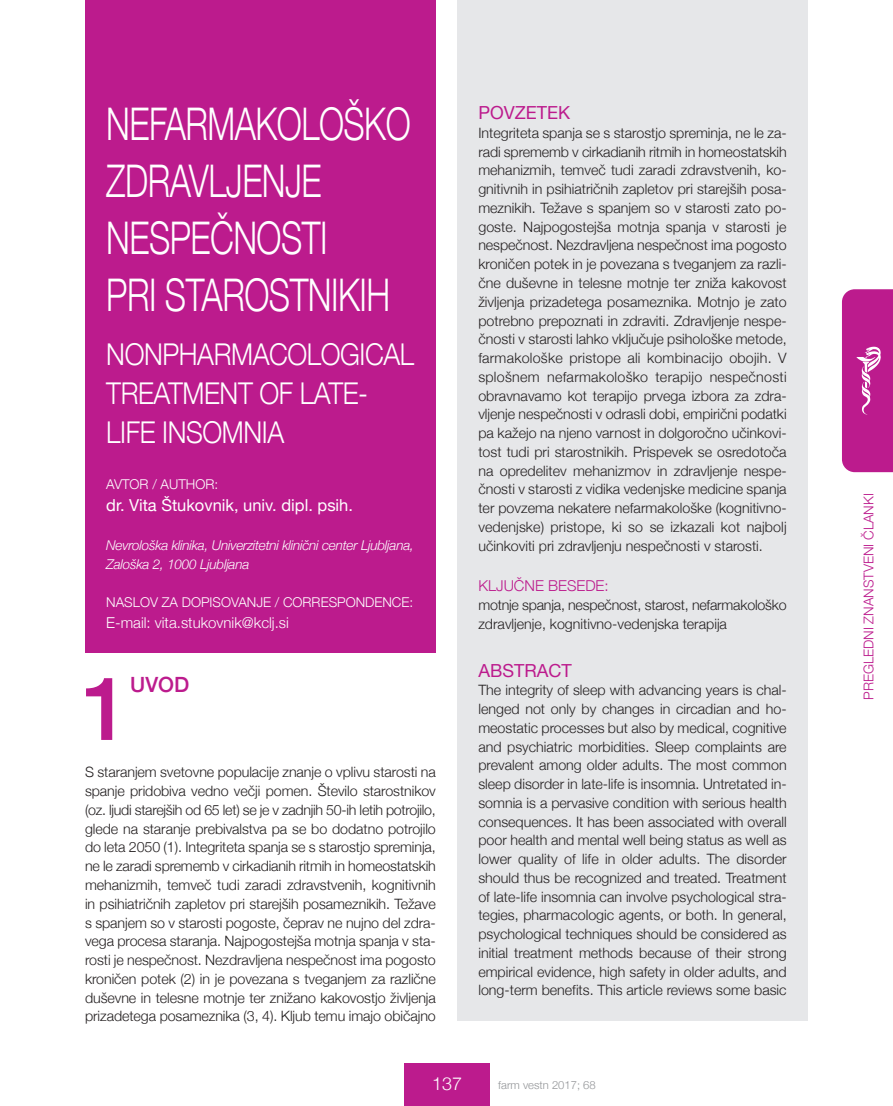
<style>
.page{position:relative;width:893px;height:1106px;background:#fff}
.page>*{position:absolute;margin:0;border:0;box-sizing:border-box;transform-origin:0 0}
.t1{font:500 88.2px "Helvetica Neue";color:#bc1b8d}
.t2{font:300 45px/57px "Helvetica Neue";letter-spacing:-.015em;color:#fff;scale:.75 1}
.t3{font:300 30px/39px "Helvetica Neue";letter-spacing:-.015em;color:#fff;scale:.89 1}
.t4{font:500 21px "Helvetica Neue";color:#bc1b8d}
.t5{font:18px "Helvetica Neue";color:#bc1b8d}
.t6{font:300 18px "Helvetica Neue";color:#fff}
.t7{font:16.5px "Helvetica Neue";color:#fff}
.t8{font:300 15px "Helvetica Neue";color:#fff}
.t9{font:300 15px "Helvetica Neue";color:#bc1b8d}
.t10{font:300 14.25px/18.8px "Helvetica Neue";color:#231f20;text-align:justify}
.t11{font:italic 300 13.5px/18.9px "Helvetica Neue";letter-spacing:-.015em;color:#fff}
.t12{font:300 13.5px "Helvetica Neue";color:#fff}
.t13{font:300 13.5px "Helvetica Neue";color:#bc1b8d}
.t14{font:300 11.25px "Helvetica Neue";color:#939598}
</style>
<div class="page">
<div style="left:405px;top:1063px;width:85px;height:43px;background:#bc1b8d"></div>
<svg style="left:842px;top:289px;width:51px;height:183px;background:#bf2692"></svg>
<div style="left:85px;top:0;width:351px;height:652px;background:#bc1b8d"></div>
<div style="left:457px;top:0;width:351px;height:1020px;background:#e6e7e9"></div>
<h2 class="t2" style="left:106px;top:95px;width:407px">NEFARMAKOLOšKO<br>ZDRAVLJENJE<br>NESPEČNOSTI<br>PRI STAROSTNIKIH</h2>
<h3 class="t3" style="left:106px;top:334px;width:347px">NONPHARMACOLOGICAL<br>TREATMENT OF LATE-<br>LIFE INSOMNIA</h3>
<p class="t12" style="left:106px;top:476px;width:113px">AVTOR / AUTHOR:</p>
<p class="t7" style="left:106px;top:495px;width:248px">dr. Vita Štukovnik, univ. dipl. psih.</p>
<p class="t11" style="left:106px;top:535px;width:309px">Nevrološka klinika, Univerzitetni klinični center Ljubljana,<br>Zaloška 2, 1000 Ljubljana</p>
<p class="t12" style="left:106px;top:594px;width:308px">NASLOV ZA DOPISOVANJE / CORRESPONDENCE:</p>
<p class="t8" style="left:106px;top:613px;width:184px">E-mail: vita.stukovnik@kclj.si</p>
<h1 class="t1" style="left:81px;top:654px;width:51px">1</h1>
<h3 class="t4" style="left:130px;top:671px;width:61px">Uvod</h3>
<p class="t10" style="left:85px;top:762px;width:352px">S staranjem svetovne populacije znanje o vplivu starosti na spanje pridobiva vedno večji pomen. število starostnikov (oz. ljudi starejših od 65 let) se je v zadnjih 50-ih letih potrojilo, glede na staranje prebivalstva pa se bo dodatno potrojilo do leta 2050 (1). Integriteta spanja se s starostjo spreminja, ne le zaradi sprememb v cirkadianih ritmih in homeostatskih mehanizmih, temveč tudi zaradi zdravstvenih, kognitivnih in psihiatričnih zapletov pri starejših posameznikih. Težave s spanjem so v starosti pogoste, čeprav ne nujno del zdra&shy;vega procesa staranja. Najpogostejša motnja spanja v sta&shy;rosti je nespečnost. Nezdravljena nespečnost ima pogosto kroničen potek (2) in je povezana s tveganjem za različne duševne in telesne motnje ter znižano kakovostjo življenja prizadetega posameznika (3, 4). Kljub temu imajo običajno</p>
<p class="t5" style="left:478px;top:102px;width:93px">POVZETEK</p>
<p class="t10" style="left:478px;top:123px;width:310px">Integriteta spanja se s starostjo spreminja, ne le za&shy;radi sprememb v cirkadianih ritmih in homeostatskih mehanizmih, temveč tudi zaradi zdravstvenih, ko&shy;gnitivnih in psihiatričnih zapletov pri starejših posa&shy;meznikih. Težave s spanjem so v starosti zato po&shy;goste. Najpogostejša motnja spanja v starosti je nespečnost. Nezdravljena nespečnost ima pogosto kroničen potek in je povezana s tveganjem za razli&shy;čne duševne in telesne motnje ter zniža kakovost življenja prizadetega posameznika. Motnjo je zato potrebno prepoznati in zdraviti. Zdravljenje nespe&shy;čnosti v starosti lahko vključuje psihološke metode, farmakološke pristope ali kombinacijo obojih. V splošnem nefarmakološko terapijo nespečnosti obravnavamo kot terapijo prvega izbora za zdra&shy;vljenje nespečnosti v odrasli dobi, empirični podatki pa kažejo na njeno varnost in dolgoročno učinkovi&shy;tost tudi pri starostnikih. Prispevek se osredotoča na opredelitev mehanizmov in zdravljenje nespe&shy;čnosti v starosti z vidika vedenjske medicine spanja ter povzema nekatere nefarmakološke (kognitivno&shy;vedenjske) pristope, ki so se izkazali kot najbolj učinkoviti pri zdravljenju nespečnosti v starosti.</p>
<p class="t9" style="left:478px;top:576px;width:132px">KLJUČNE BESEDE:</p>
<p class="t10" style="left:478px;top:595px;width:310px">motnje spanja, nespečnost, starost, nefarmakološko zdravljenje, kognitivno-vedenjska terapija</p>
<p class="t5" style="left:478px;top:659px;width:95px">ABSTRACT</p>
<p class="t10" style="left:478px;top:680px;width:310px">The integrity of sleep with advancing years is chal&shy;lenged not only by changes in circadian and ho&shy;meostatic processes but also by medical, cognitive and psychiatric morbidities. Sleep complaints are prevalent among older adults. The most common sleep disorder in late-life is insomnia. Untretated in&shy;somnia is a pervasive condition with serious health consequences. It has been associated with overall poor health and mental well being status as well as lower quality of life in older adults. The disorder should thus be recognized and treated. Treatment of late-life insomnia can involve psychological stra&shy;tegies, pharmacologic agents, or both. In general, psychological techniques should be considered as initial treatment methods because of their strong empirical evidence, high safety in older adults, and long-term benefits. This article reviews some basic</p>
<p class="t6" style="left:432px;top:1072px;width:32px">137</p>
<p class="t14" style="left:498px;top:1078px;width:99px">farm vestn 2017; 68</p>
<p class="t13" style="left:860px;top:700px;width:208px;rotate:-90deg">PREGLEDNI ZNANSTVENI ČLANKI</p>
</div>
